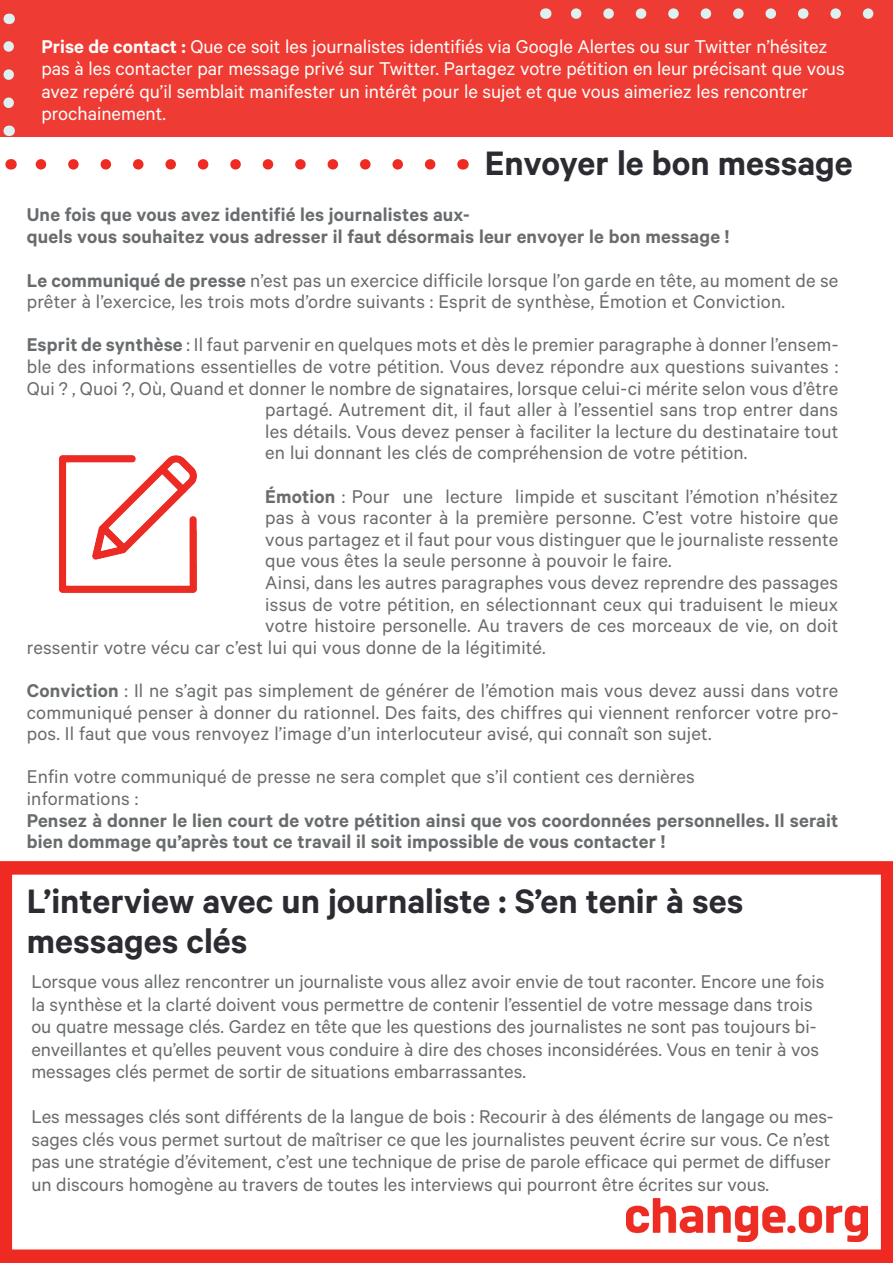
<style>
.page{position:relative;width:893px;height:1263px;background:#fff}
.page>*{position:absolute;margin:0;border:0;box-sizing:border-box;transform-origin:0 0}
.t1{font:700 33px/39.6px "Change Calibre";color:#2c2b32}
.t2{font:18px/22.5px "Change Calibre";letter-spacing:.005em;color:#696c6e}
.t3{font:18px/22.5px "Change Calibre";color:#fffefc}
.t4{font:700 18px/22.5px "Change Calibre";letter-spacing:.01em;color:#696c6e}
.s1{font-weight:700}
</style>
<div class="page">
<svg style="left:0;top:861px;width:893px;height:402px"></svg>
<svg style="left:35px;top:159px;width:395px;height:11px"></svg>
<div style="left:0;top:0;width:893px;height:136px;background:#ee3b34"></div>
<svg style="left:3px;top:41px;width:11px;height:62px"></svg>
<svg style="left:571px;top:8px;width:297px;height:11px"></svg>
<img style="left:59px;top:455px;width:138px;height:138px">
<p class="t3" style="left:41px;top:34px;width:805px"><span class="s1">Prise de contact :</span> Que ce soit les journalistes identifiés via Google Alertes ou sur Twitter n’hésitez pas à les contacter par message privé sur Twitter. Partagez votre pétition en leur précisant que vous avez repéré qu’il semblait manifester un intérêt pour le sujet et que vous aimeriez les rencontrer prochainement.</p>
<p class="t1" style="left:485px;top:142px;width:370px">Envoyer le bon message</p>
<p class="t4" style="left:27px;top:202px;width:704px">Une fois que vous avez identifié les journalistes aux-<br>quels vous souhaitez vous adresser il faut désormais leur envoyer le bon message !</p>
<p class="t2" style="left:27px;top:268px;width:813px;line-height:21.6px"><span class="s1">Le communiqué de presse</span> n’est pas un exercice difficile lorsque l’on garde en tête, au moment de se prêter à l’exercice, les trois mots d’ordre suivants : Esprit de synthèse, Émotion et Conviction.</p>
<p class="t2" style="left:27px;top:333px;width:813px"><span class="s1">Esprit de synthèse</span> : Il faut parvenir en quelques mots et dès le premier paragraphe à donner l’ensem-</p>
<p class="t2" style="left:27px;top:354px;width:813px">ble des informations essentielles de votre pétition. Vous devez répondre aux questions suivantes :</p>
<p class="t2" style="left:27px;top:376px;width:813px">Qui ? , Quoi ?, Où, Quand et donner le nombre de signataires, lorsque celui-ci mérite selon vous d’être</p>
<p class="t2" style="left:265px;top:398px;width:574px">partagé. Autrement dit, il faut aller à l’essentiel sans trop entrer dans</p>
<p class="t2" style="left:265px;top:419px;width:574px">les détails. Vous devez penser à faciliter la lecture du destinataire tout</p>
<p class="t2" style="left:265px;top:441px;width:484px">en lui donnant les clés de compréhension de votre pétition.</p>
<p class="t2" style="left:265px;top:484px;width:574px;line-height:21.6px;text-align:justify"><span class="s1">Émotion</span> : Pour une lecture limpide et suscitant l’émotion n’hésitez pas à vous raconter à la première personne. C’est votre histoire que vous partagez et il faut pour vous distinguer que le journaliste ressente que vous êtes la seule personne à pouvoir le faire.</p>
<p class="t2" style="left:265px;top:570px;width:574px">Ainsi, dans les autres paragraphes vous devez reprendre des passages</p>
<p class="t2" style="left:265px;top:592px;width:574px">issus de votre pétition, en sélectionnant ceux qui traduisent le mieux</p>
<p class="t2" style="left:265px;top:614px;width:574px">votre histoire personelle. Au travers de ces morceaux de vie, on doit</p>
<p class="t2" style="left:27px;top:635px;width:521px">ressentir votre vécu car c’est lui qui vous donne de la légitimité.</p>
<p class="t2" style="left:27px;top:679px;width:813px;line-height:21.6px;text-align:justify"><span class="s1">Conviction</span> : Il ne s’agit pas simplement de générer de l’émotion mais vous devez aussi dans votre communiqué penser à donner du rationnel. Des faits, des chiffres qui viennent renforcer votre pro&shy;pos. Il faut que vous renvoyez l’image d’un interlocuteur avisé, qui connaît son sujet.</p>
<p class="t2" style="left:27px;top:765px;width:670px">Enfin votre communiqué de presse ne sera complet que s’il contient ces dernières</p>
<p class="t2" style="left:27px;top:786px;width:113px">informations :</p>
<p class="t4" style="left:27px;top:809px;width:813px;line-height:21.6px">Pensez à donner le lien court de votre pétition ainsi que vos coordonnées personnelles. Il serait bien dommage qu’après tout ce travail il soit impossible de vous contacter !</p>
<p class="t1" style="left:27px;top:880px;width:718px">L’interview avec un journaliste : S’en tenir à ses messages clés</p>
<p class="t2" style="left:31px;top:970px;width:795px">Lorsque vous allez rencontrer un journaliste vous allez avoir envie de tout raconter. Encore une fois la synthèse et la clarté doivent vous permettre de contenir l’essentiel de votre message dans trois ou quatre message clés. Gardez en tête que les questions des journalistes ne sont pas toujours bi&shy;enveillantes et qu’elles peuvent vous conduire à dire des choses inconsidérées. Vous en tenir à vos messages clés permet de sortir de situations embarrassantes.</p>
<p class="t2" style="left:31px;top:1105px;width:804px">Les messages clés sont différents de la langue de bois : Recourir à des éléments de langage ou mes&shy;sages clés vous permet surtout de maîtriser ce que les journalistes peuvent écrire sur vous. Ce n’est pas une stratégie d’évitement, c’est une technique de prise de parole efficace qui permet de diffuser un discours homogène au travers de toutes les interviews qui pourront être écrites sur vous.</p>
</div>
